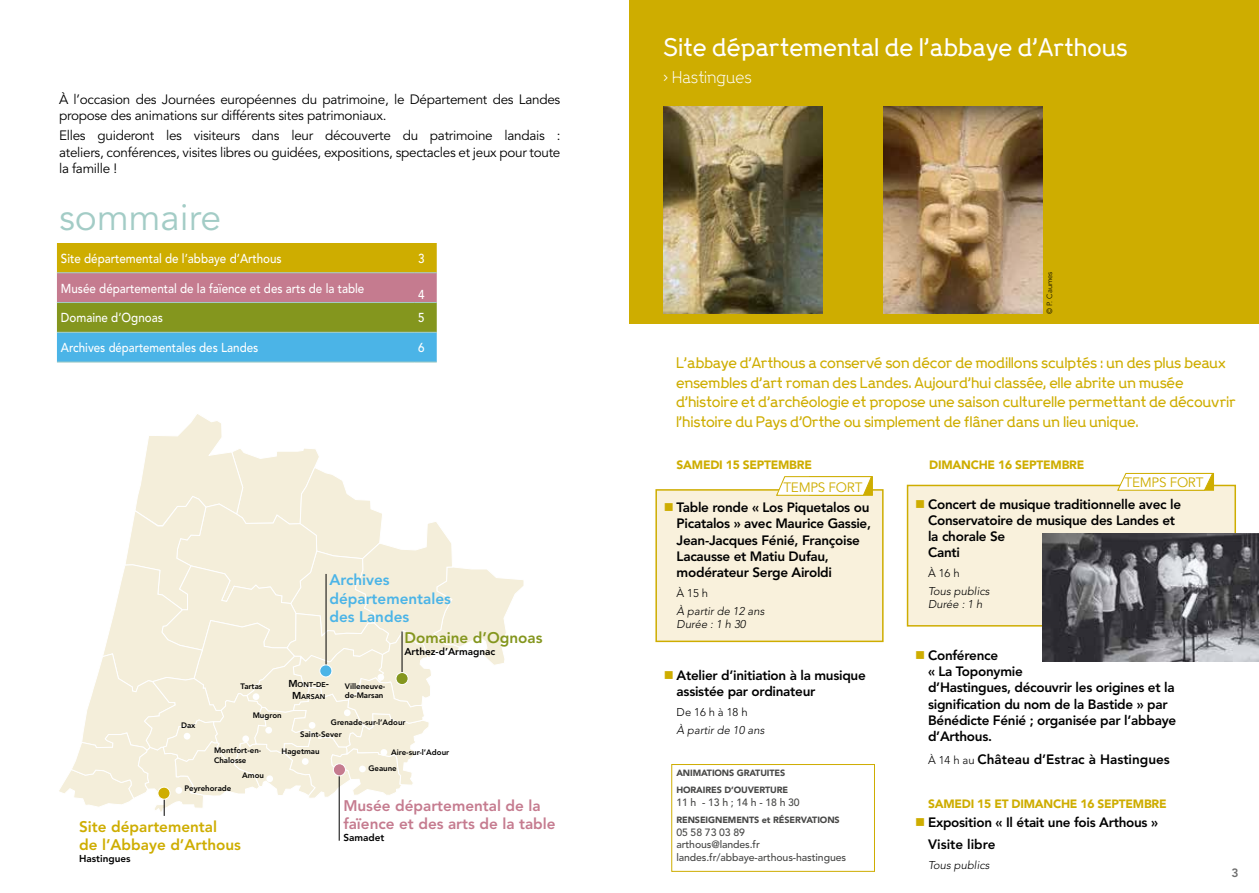
<style>
.page{position:relative;width:1259px;height:893px;background:#fff}
.page>*{position:absolute;margin:0;border:0;box-sizing:border-box;transform-origin:0 0}
.t1{font:37.35px "Avenir LT Std";color:#a3ccc6}
.t2{font:500 22.5px "Progress";color:#fff}
.t3{font:800 15.3px/18.3px "Avenir LT Std";color:#c57b8f}
.t4{font:800 15.3px/18.3px "Avenir LT Std";color:#cead00}
.t5{font:800 15.3px/18.3px "Avenir LT Std";color:#4bb4e7}
.t6{font:800 15.3px "Avenir LT Std";color:#84961e}
.t7{font:300 15px "Progress";color:#fff}
.t8{font:800 13.5px/16.2px "Avenir LT Std";letter-spacing:-.02em;color:#000}
.t9{font:13.5px/16.2px "Avenir LT Std";letter-spacing:-.02em;color:#000}
.t10{font:500 13.5px/19.5px "Progress";letter-spacing:-.02em;color:#cead00}
.t11{font:800 13.5px "Avenir LT Std";color:#000}
.t12{font:13.5px "Avenir LT Std";letter-spacing:-.02em;color:#cead00}
.t13{font:500 12.9px "Avenir LT Std";color:#fff;scale:.9 1}
.t14{font:900 12px "Avenir LT Std";letter-spacing:-.02em;color:#cead00}
.t15{font:800 12px "Avenir LT Std";color:#6e6e6e}
.t16{font:italic 300 11.25px/13.5px "Avenir LT Std";color:#000}
.t17{font:300 11.25px "Avenir LT Std";color:#000}
.t18{font:500 10.5px/12.6px "Avenir LT Std";letter-spacing:-.01em;color:#484847}
.t19{font:800 9.9px "Avenir LT Std";color:#000}
.t20{font:900 9px/17.2px "Avenir LT Std";letter-spacing:-.01em;color:#484847}
.t21{font:800 7.8px/9.4px "Avenir LT Std";color:#000}
.t22{font:300 7.5px "Avenir LT Std";color:#000}
.t23{font:800 6.9px/12px "Avenir LT Std";color:#000;text-align:center}
.s1{font-size:9.9px}
.s2{color:#cead00}
.s3{font-weight:300;font-size:11.25px}
</style>
<div class="page">
<div style="left:629px;top:0;width:630px;height:323px;background:#cead00"></div>
<div style="left:671px;top:764px;width:204px;height:108px;border:1px solid #cead00"></div>
<div style="left:655px;top:489px;width:228px;height:153px;background:#f9f1dc;border:2px solid #cead00"></div>
<div style="left:907px;top:485px;width:329px;height:142px;background:#f9f1dc;border:2px solid #cead00"></div>
<svg style="left:872px;top:476px;width:1px;height:20px"></svg>
<div style="left:1150px;top:473px;width:64px;height:18px;background:#cead00"></div>
<svg style="left:775px;top:476px;width:97px;height:20px"></svg>
<svg style="left:1116px;top:472px;width:97px;height:19px"></svg>
<svg style="left:57px;top:243px;width:380px;height:120px;background:#999e68"></svg>
<hr style="left:339px;top:770px;width:1px;height:71px;background:#000">
<svg style="left:59px;top:414px;width:465px;height:402px"></svg>
<hr style="left:402px;top:631px;width:1px;height:46px;background:#000">
<div style="left:333px;top:764px;width:12px;height:12px;background:#c57b8f;border-radius:50%"></div>
<div style="left:333px;top:763px;width:13px;height:13px;border:1px solid #fff;border-radius:50%"></div>
<div style="left:158px;top:787px;width:12px;height:12px;background:#cead00;border-radius:50%"></div>
<div style="left:157px;top:787px;width:13px;height:13px;border:1px solid #fff;border-radius:50%"></div>
<div style="left:320px;top:665px;width:12px;height:12px;background:#4bb4e7;border-radius:50%"></div>
<div style="left:319px;top:664px;width:13px;height:13px;border:1px solid #fff;border-radius:50%"></div>
<div style="left:396px;top:672px;width:12px;height:13px;background:#84961e;border-radius:50%"></div>
<div style="left:395px;top:672px;width:13px;height:13px;border:1px solid #fff;border-radius:50%"></div>
<img style="left:1043px;top:534px;width:216px;height:127px">
<img style="left:664px;top:106px;width:159px;height:208px">
<img style="left:884px;top:106px;width:159px;height:208px">
<p class="t9" style="left:59px;top:91px;width:503px">À l’occasion des Journées européennes du patrimoine, le Département des Landes propose des animations sur différents sites patrimoniaux.</p>
<p class="t9" style="left:59px;top:128px;width:503px;text-align:justify">Elles guideront les visiteurs dans leur découverte du patrimoine landais : ateliers, conférences, visites libres ou guidées, expositions, spectacles et jeux pour toute la famille !</p>
<h1 class="t1" style="left:59px;top:196px;width:164px">sommaire</h1>
<p class="t13" style="left:61px;top:251px;width:247px">Site départemental de l’abbaye d’Arthous</p>
<p class="t13" style="left:418px;top:251px;width:9px">3</p>
<p class="t13" style="left:61px;top:281px;width:339px">Musée départemental de la faïence et des arts de la table</p>
<p class="t13" style="left:418px;top:288px;width:9px">4</p>
<p class="t13" style="left:61px;top:310px;width:115px">Domaine d’Ognoas</p>
<p class="t13" style="left:418px;top:310px;width:9px">5</p>
<p class="t13" style="left:61px;top:340px;width:221px">Archives départementales des Landes</p>
<p class="t13" style="left:418px;top:340px;width:9px">6</p>
<p class="t5" style="left:329px;top:571px;width:123px">Archives départementales des Landes</p>
<p class="t21" style="left:181px;top:721px;width:16px">Dax</p>
<p class="t6" style="left:404px;top:628px;width:140px">Domaine d’Ognoas</p>
<p class="t19" style="left:404px;top:645px;width:92px">Arthez-d’Armagnac</p>
<p class="t23" style="left:288px;top:679px;width:42px"><span class="s1">M</span> ONT<span class="s1">-</span>DE<span class="s1">-<br>M</span> ARSAN</p>
<p class="t21" style="left:300px;top:730px;width:43px">Saint-Sever</p>
<p class="t21" style="left:345px;top:682px;width:42px">Villeneuve&shy;de-Marsan</p>
<p class="t21" style="left:241px;top:681px;width:23px">Tartas</p>
<p class="t21" style="left:253px;top:711px;width:30px">Mugron</p>
<p class="t21" style="left:331px;top:718px;width:76px">Grenade-sur-l’Adour</p>
<p class="t21" style="left:368px;top:744px;width:82px;line-height:16.2px;text-indent:23px">Aire-sur-l’Adour<br>Geaune</p>
<p class="t21" style="left:214px;top:746px;width:49px">Montfort-en-<br>Chalosse</p>
<p class="t21" style="left:281px;top:746px;width:40px">Hagetmau</p>
<p class="t21" style="left:242px;top:770px;width:23px">Amou</p>
<p class="t21" style="left:184px;top:783px;width:48px">Peyrehorade</p>
<p class="t4" style="left:79px;top:817px;width:163px">Site départemental<br>de l’Abbaye d’Arthous</p>
<p class="t19" style="left:79px;top:852px;width:53px">Hastingues</p>
<p class="t3" style="left:343px;top:796px;width:214px">Musée départemental de la faïence et des arts de la table</p>
<p class="t19" style="left:343px;top:832px;width:42px">Samadet</p>
<h2 class="t2" style="left:663px;top:33px;width:466px">Site départemental de l’abbaye d’Arthous</h2>
<p class="t7" style="left:663px;top:68px;width:90px">&gt; Hastingues</p>
<p class="t22" style="left:1045px;top:314px;width:44px;rotate:-90deg">© P. Caumes</p>
<p class="t10" style="left:676px;top:353px;width:561px">L’abbaye d’Arthous a conservé son décor de modillons sculptés : un des plus beaux ensembles d’art roman des Landes. Aujourd’hui classée, elle abrite un musée d’histoire et d’archéologie et propose une saison culturelle permettant de découvrir l’histoire du Pays d’Orthe ou simplement de flâner dans un lieu unique.</p>
<p class="t14" style="left:676px;top:458px;width:137px">SAMEDI 15 SEPTEMBRE</p>
<p class="t14" style="left:929px;top:458px;width:156px">DIMANCHE 16 SEPTEMBRE</p>
<p class="t12" style="left:783px;top:479px;width:80px">TEMPS FORT</p>
<p class="t12" style="left:1124px;top:475px;width:80px">TEMPS FORT</p>
<p class="t8" style="left:676px;top:499px;width:196px;text-indent:-13px"><span class="s2">■</span> Table ronde « Los Piquetalos ou<br>Picatalos » avec Maurice Gassie,<br>Jean-Jacques Fénié, Françoise<br>Lacausse et Matiu Dufau, modérateur Serge Airoldi</p>
<p class="t17" style="left:676px;top:586px;width:33px">À 15 h</p>
<p class="t16" style="left:676px;top:604px;width:89px">À partir de 12 ans<br>Durée : 1 h 30</p>
<p class="t8" style="left:676px;top:667px;width:191px;text-indent:-13px"><span class="s2">■</span> Atelier d’initiation à la musique assistée par ordinateur</p>
<p class="t17" style="left:676px;top:705px;width:72px">De 16 h à 18 h</p>
<p class="t16" style="left:676px;top:723px;width:89px">À partir de 10 ans</p>
<p class="t20" style="left:676px;top:764px;width:113px">ANIMATIONS GRATUITES<br>HORAIRES D’OUVERTURE</p>
<p class="t18" style="left:676px;top:796px;width:125px">11 h - 13 h ; 14 h - 18 h 30</p>
<p class="t20" style="left:676px;top:811px;width:165px">RENSEIGNEMENTS et RÉSERVATIONS</p>
<p class="t18" style="left:676px;top:826px;width:171px">05 58 73 03 89<br>arthous@landes.fr landes.fr/abbaye-arthous-hastingues</p>
<p class="t8" style="left:928px;top:496px;width:254px;text-indent:-13px"><span class="s2">■</span> Concert de musique traditionnelle avec le<br>Conservatoire de musique des Landes et la chorale Se<br>Canti</p>
<p class="t17" style="left:928px;top:566px;width:33px">À 16 h</p>
<p class="t16" style="left:928px;top:584px;width:63px">Tous publics<br>Durée : 1 h</p>
<p class="t8" style="left:928px;top:647px;width:249px;text-indent:-13px"><span class="s2">■</span> Conférence<br>« La Toponymie<br>d’Hastingues, découvrir les origines et la signification du nom de la Bastide » par<br>Bénédicte Fénié ; organisée par l’abbaye d’Arthous.</p>
<p class="t11" style="left:928px;top:751px;width:243px"><span class="s3">À 14 h au</span> Château d’Estrac à Hastingues</p>
<p class="t14" style="left:928px;top:797px;width:240px">SAMEDI 15 ET DIMANCHE 16 SEPTEMBRE</p>
<p class="t8" style="left:928px;top:811px;width:231px;line-height:22.5px;text-indent:-13px"><span class="s2">■</span> Exposition « Il était une fois Arthous »<br>Visite libre</p>
<p class="t16" style="left:928px;top:859px;width:63px">Tous publics</p>
<p class="t15" style="left:1231px;top:865px;width:9px">3</p>
</div>
